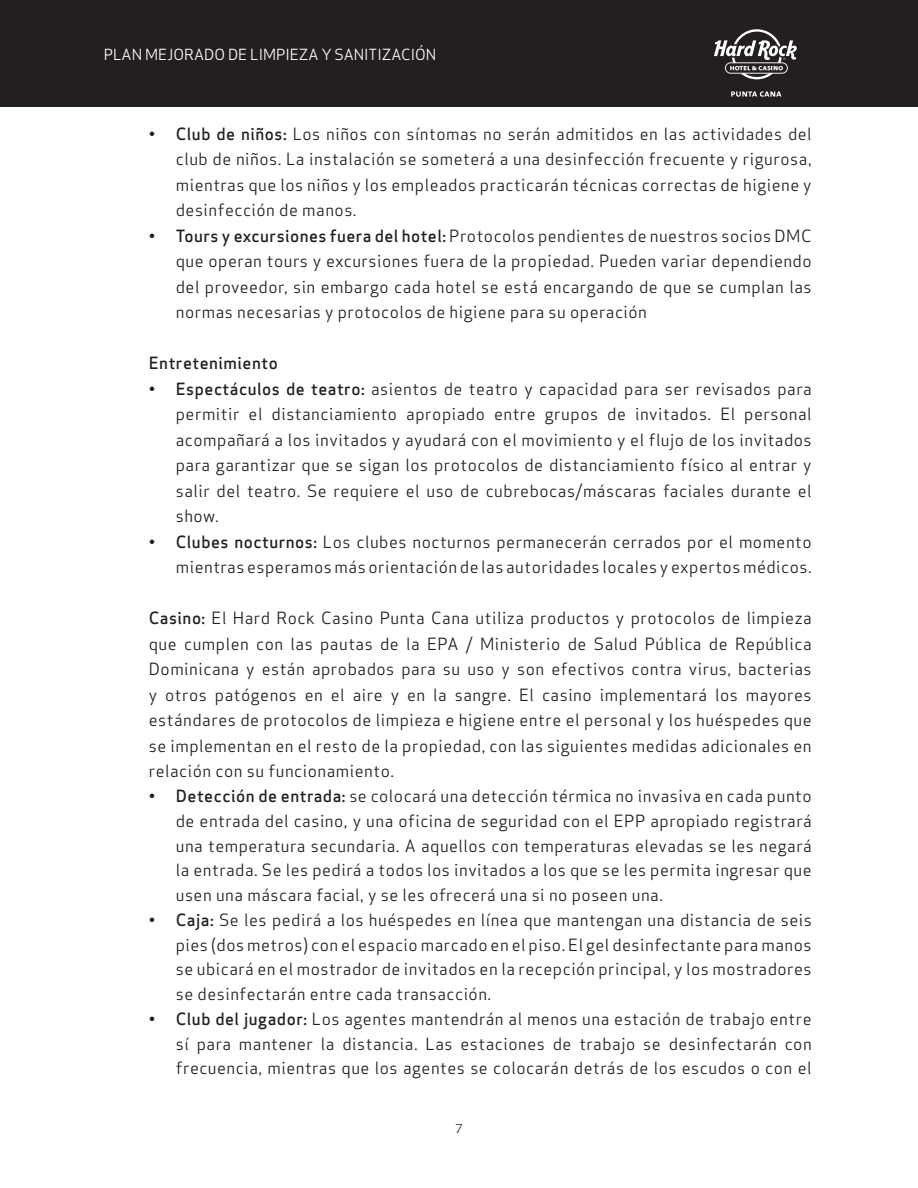
<style>
.page{position:relative;width:918px;height:1188px;background:#fff}
.page>*{position:absolute;margin:0;border:0;box-sizing:border-box;transform-origin:0 0}
.t1{font:16.5px/25.5px "Apex Sans";letter-spacing:.03em;color:#231f20;text-align:justify}
.t2{font:500 16.5px "Apex Sans";letter-spacing:.03em;color:#231f20}
.t3{font:15px "Apex Sans";color:#fff}
.t4{font:12px "Apex Sans";color:#231f20}
.s1{font-weight:500}
</style>
<div class="page">
<div style="left:0;top:0;width:918px;height:106px;background:#231f20"></div>
<svg style="left:714px;top:29px;width:83px;height:50px"></svg>
<svg style="left:731px;top:91px;width:50px;height:5px"></svg>
<p class="t3" style="left:104px;top:42px;width:334px">PLAN MEJORADO DE LIMPIEZA Y SANITIZACIÓN</p>
<p class="t1" style="left:176px;top:120px;width:637px;text-indent:-27px"><span class="s1">• Club de niños:</span> Los niños con síntomas no serán admitidos en las actividades del club de niños. La instalación se someterá a una desinfección frecuente y rigurosa, mientras que los niños y los empleados practicarán técnicas correctas de higiene y desinfección de manos.</p>
<p class="t1" style="left:176px;top:222px;width:637px;text-indent:-27px"><span class="s1">• Tours y excursiones fuera del hotel:</span> Protocolos pendientes de nuestros socios DMC que operan tours y excursiones fuera de la propiedad. Pueden variar dependiendo del proveedor, sin embargo cada hotel se está encargando de que se cumplan las normas necesarias y protocolos de higiene para su operación</p>
<p class="t2" style="left:149px;top:349px;width:130px">Entretenimiento</p>
<p class="t1" style="left:176px;top:375px;width:637px;text-indent:-27px"><span class="s1">• Espectáculos de teatro:</span> asientos de teatro y capacidad para ser revisados para permitir el distanciamiento apropiado entre grupos de invitados. El personal acompañará a los invitados y ayudará con el movimiento y el flujo de los invitados para garantizar que se sigan los protocolos de distanciamiento físico al entrar y salir del teatro. Se requiere el uso de cubrebocas/máscaras faciales durante el show.</p>
<p class="t1" style="left:149px;top:528px;width:664px;text-align:right"><span class="s1">• Clubes nocturnos:</span> Los clubes nocturnos permanecerán cerrados por el momento mientras esperamos más orientación de las autoridades locales y expertos médicos.</p>
<p class="t1" style="left:149px;top:604px;width:664px"><span class="s1">Casino:</span> El Hard Rock Casino Punta Cana utiliza productos y protocolos de limpieza que cumplen con las pautas de la EPA / Ministerio de Salud Pública de República Dominicana y están aprobados para su uso y son efectivos contra virus, bacterias y otros patógenos en el aire y en la sangre. El casino implementará los mayores estándares de protocolos de limpieza e higiene entre el personal y los huéspedes que se implementan en el resto de la propiedad, con las siguientes medidas adicionales en relación con su funcionamiento.</p>
<p class="t1" style="left:176px;top:782px;width:637px;line-height:24.8px;text-indent:-27px"><span class="s1">• Detección de entrada:</span> se colocará una detección térmica no invasiva en cada punto de entrada del casino, y una oficina de seguridad con el EPP apropiado registrará una temperatura secundaria. A aquellos con temperaturas elevadas se les negará la entrada. Se les pedirá a todos los invitados a los que se les permita ingresar que usen una máscara facial, y se les ofrecerá una si no poseen una.</p>
<p class="t1" style="left:176px;top:906px;width:637px;line-height:24.8px;text-indent:-27px"><span class="s1">• Caja:</span> Se les pedirá a los huéspedes en línea que mantengan una distancia de seis pies (dos metros) con el espacio marcado en el piso. El gel desinfectante para manos se ubicará en el mostrador de invitados en la recepción principal, y los mostradores se desinfectarán entre cada transacción.</p>
<p class="t1" style="left:176px;top:1005px;width:637px;line-height:24.8px;text-indent:-27px"><span class="s1">• Club del jugador:</span> Los agentes mantendrán al menos una estación de trabajo entre sí para mantener la distancia. Las estaciones de trabajo se desinfectarán con frecuencia, mientras que los agentes se colocarán detrás de los escudos o con el</p>
<p class="t4" style="left:455px;top:1119px;width:9px">7</p>
</div>
